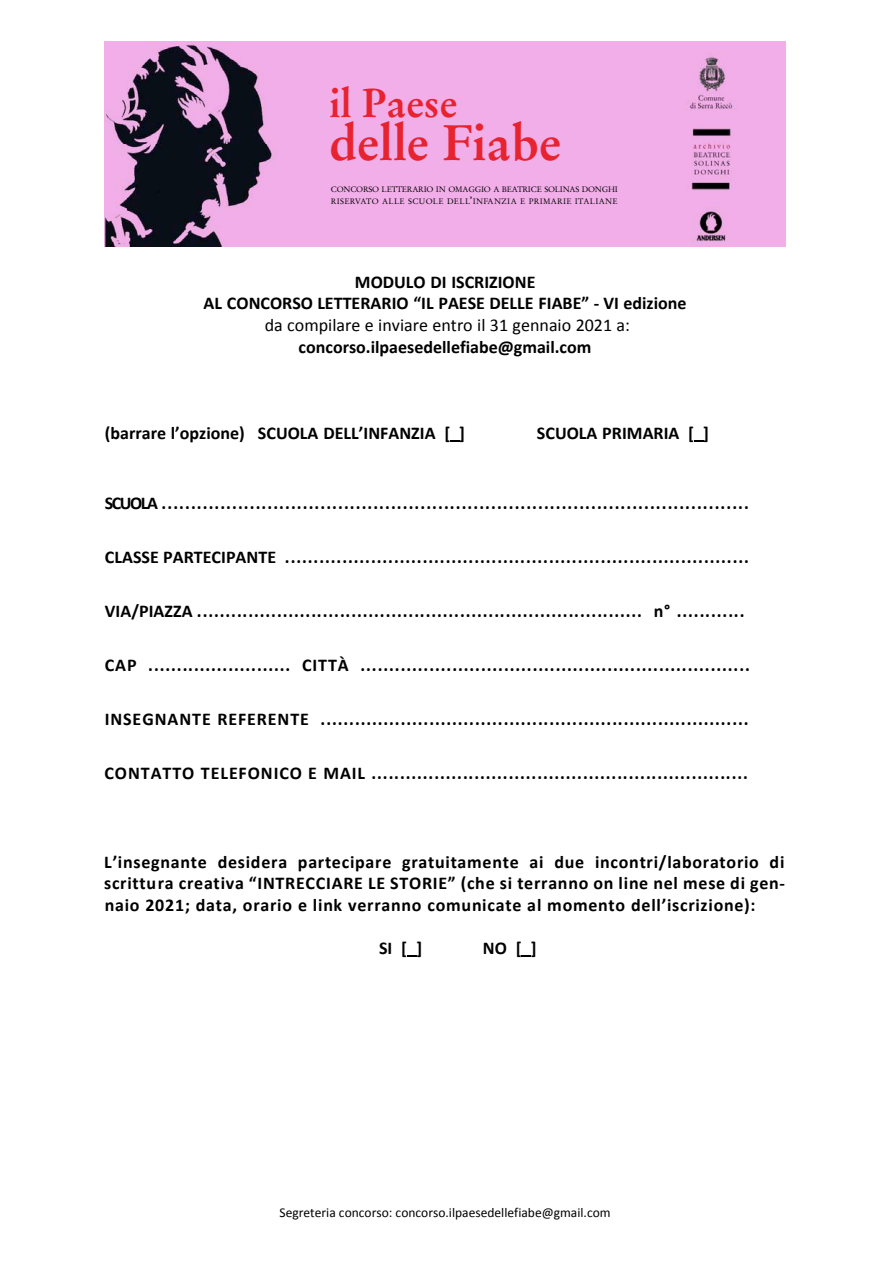
<style>
.page{position:relative;width:893px;height:1263px;background:#fff}
.page>*{position:absolute;margin:0;border:0;box-sizing:border-box;transform-origin:0 0}
.t1{font:700 49.65px "Stempel Garamond";color:#e7232f}
.t2{font:700 39.75px "Stempel Garamond";color:#e7232f}
.t3{font:700 18px/21.6px "Calibri";color:#000;text-align:center}
.t4{font:700 18px "Calibri";letter-spacing:.05em;color:#000}
.t5{font:18px "Calibri";color:#000}
.t6{font:13.5px "Calibri";color:#000}
.t7{font:7.8px/12px "Stempel Garamond";letter-spacing:-.025em;color:#000}
.s1{font-size:10.5px}
</style>
<div class="page">
<svg style="left:450px;top:440px;width:9px;height:2px"></svg>
<svg style="left:694px;top:440px;width:9px;height:2px"></svg>
<img style="left:105px;top:41px;width:680px;height:205px">
<h2 class="t2" style="left:329px;top:86px;width:129px">il Paese</h2>
<h1 class="t1" style="left:329px;top:121px;width:233px">delle Fiabe</h1>
<p class="t7" style="left:331px;top:184px;width:289px">C O N C O R S OL E T T E R A R IOINO M A G G IOAB E AT R IC ES O L IN A SD O N G H I<br>R I S E RVAT O A L L E S C U O L E D E L L<span class="s1">’</span>I N FA N Z I A E P R I M A R I E I TA L I A N E</p>
<p class="t3" style="left:204px;top:271px;width:485px">MODULO DI ISCRIZIONE<br>AL CONCORSO LETTERARIO “IL PAESE DELLE FIABE” ‐ VI edizione</p>
<p class="t5" style="left:265px;top:314px;width:367px">da compilare e inviare entro il 31 gennaio 2021 a:</p>
<p class="t3" style="left:299px;top:336px;width:294px">concorso.ilpaesedellefiabe@gmail.com</p>
<p class="t3" style="left:105px;top:422px;width:362px">(barrare l’opzione) SCUOLA DELL’INFANZIA [ ]</p>
<p class="t3" style="left:537px;top:422px;width:173px">SCUOLA PRIMARIA [ ]</p>
<p class="t3" style="left:105px;top:492px;width:645px">SCUOLA . . . . . . . . . . . . . . . . . . . . . . . . . . . . . . . . . . . . . . . . . . . . . . . . . . . . . . . . . . . . . . . . . . . . . . . . . . . . . . . . . . . . . . . . . . . . . . . . . . . .</p>
<p class="t3" style="left:105px;top:546px;width:646px">CLASSE PARTECIPANTE . . . . . . . . . . . . . . . . . . . . . . . . . . . . . . . . . . . . . . . . . . . . . . . . . . . . . . . . . . . . . . . . . . . . . . . . . . . . . . . . .</p>
<p class="t3" style="left:105px;top:600px;width:641px">VIA/PIAZZA .............................................................................. n° ............</p>
<p class="t4" style="left:105px;top:654px;width:647px">CAP ......................... CITTÀ . . . . . . . . . . . . . . . . . . . . . . . . . . . . . . . . . . . . . . . . . . . . . . . . . . . . . . . . . . . . . . . . . . . .</p>
<p class="t4" style="left:105px;top:708px;width:645px">I N S E G N A N T E REFERENTE ...........................................................................</p>
<p class="t4" style="left:104px;top:762px;width:645px">C O N T A T T O TELEFONICO E MAIL ..................................................................</p>
<p class="t3" style="left:104px;top:850px;width:682px;text-align:justify">L’insegnante desidera partecipare gratuitamente ai due incontri/laboratorio di scrittura creativa “INTRECCIARE LE STORIE” (che si terranno on line nel mese di gen‐ naio 2021; data, orario e link verranno comunicate al momento dell’iscrizione):</p>
<p class="t3" style="left:379px;top:937px;width:45px">SI [ ]</p>
<p class="t3" style="left:483px;top:937px;width:55px">NO [ ]</p>
<p class="t6" style="left:280px;top:1204px;width:333px">Segreteria concorso: concorso.ilpaesedellefiabe@gmail.com</p>
</div>
